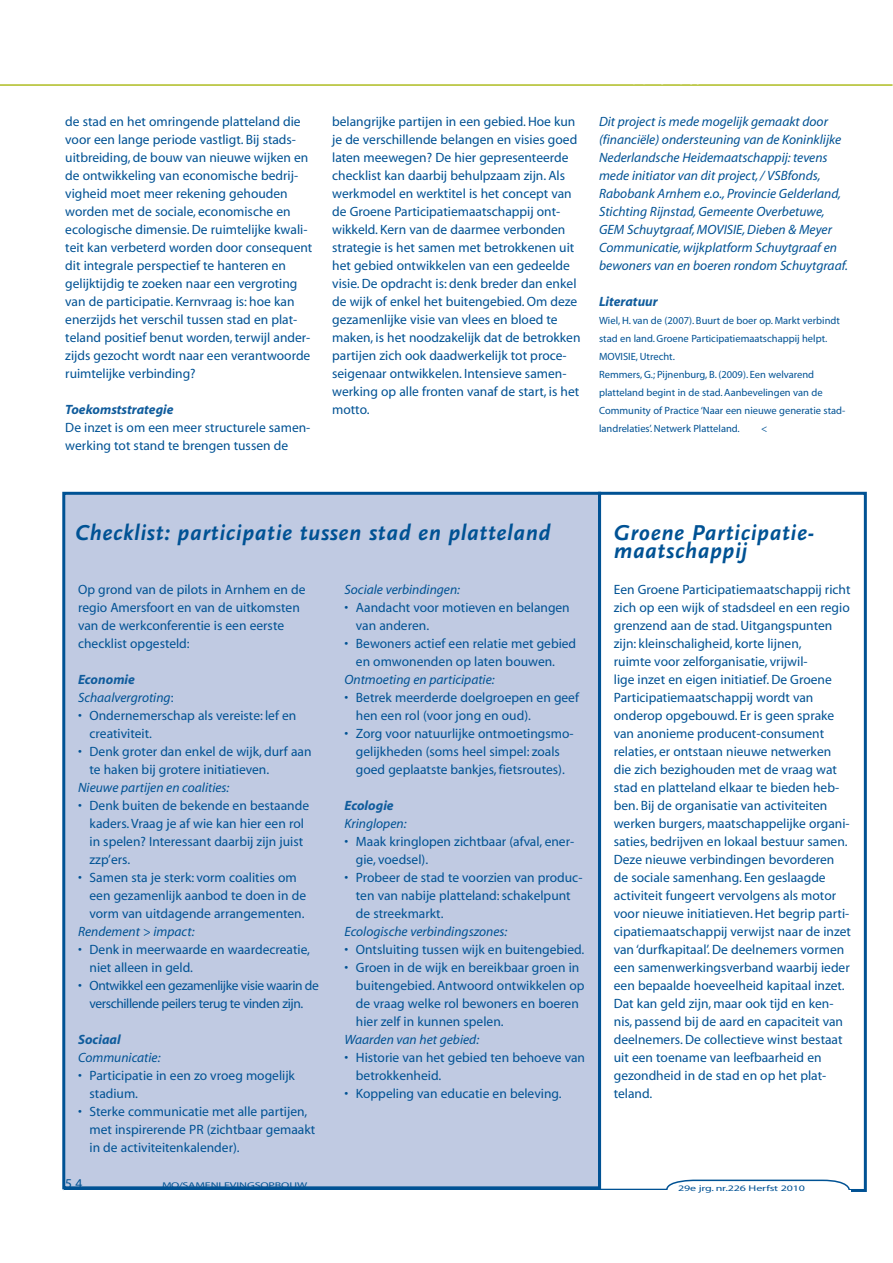
<style>
.page{position:relative;width:893px;height:1263px;background:#fff}
.page>*{position:absolute;margin:0;border:0;box-sizing:border-box;transform-origin:0 0}
.t1{font:italic 700 22.5px/18px "Scala Sans";letter-spacing:.03em;color:#005294}
.t2{font:13.5px/18px "Myriad";color:#005294}
.t3{font:italic 13.5px/18px "Myriad";color:#005294}
.t4{font:13.5px/18px "Myriad";letter-spacing:-.03em;color:#005294}
.t5{font:italic 700 13.5px "Myriad";color:#105c9c}
.t6{font:10.5px/18px "Myriad";color:#005294}
.t7{font:8.4px "Myriad";letter-spacing:-.01em;color:#005294;scale:1.43 1}
.s1{font-style:normal}
</style>
<div class="page">
<hr style="left:0;top:84px;width:892px;height:2px;background:#aebc21">
<div style="left:64px;top:493px;width:536px;height:695px;background:#c0cae2"></div>
<div style="left:62px;top:492px;width:539px;height:697px;border:3px solid #005294"></div>
<div style="left:598px;top:492px;width:269px;height:700px;border:3px solid #005294"></div>
<hr style="left:64px;top:1189px;width:755px;height:1px;background:#005294">
<svg style="left:665px;top:1179px;width:186px;height:13px"></svg>
<div style="left:64px;top:1190px;width:786px;height:49px;background:#fff"></div>
<p class="t2" style="left:65px;top:113px;width:249px">de stad en het omringende platteland die voor een lange periode vastligt. Bij stads&shy;uitbreiding, de bouw van nieuwe wijken en de ontwikkeling van economische bedrij&shy;vigheid moet meer rekening gehouden worden met de sociale, economische en ecologische dimensie. De ruimtelijke kwali&shy;teit kan verbeterd worden door consequent dit integrale perspectief te hanteren en gelijktijdig te zoeken naar een vergroting van de participatie. Kernvraag is: hoe kan enerzijds het verschil tussen stad en plat&shy;teland positief benut worden, terwijl ander&shy;zijds gezocht wordt naar een verantwoorde ruimtelijke verbinding?</p>
<p class="t5" style="left:65px;top:402px;width:110px">Toekomststrategie</p>
<p class="t2" style="left:65px;top:419px;width:247px">De inzet is om een meer structurele samen&shy;werking tot stand te brengen tussen de</p>
<p class="t2" style="left:332px;top:113px;width:250px">belangrijke partijen in een gebied. Hoe kun je de verschillende belangen en visies goed laten meewegen? De hier gepresenteerde checklist kan daarbij behulpzaam zijn. Als werkmodel en werktitel is het concept van de Groene Participatiemaatschappij ont&shy;wikkeld. Kern van de daarmee verbonden strategie is het samen met betrokkenen uit het gebied ontwikkelen van een gedeelde visie. De opdracht is: denk breder dan enkel de wijk of enkel het buitengebied. Om deze gezamenlijke visie van vlees en bloed te maken, is het noodzakelijk dat de betrokken partijen zich ook daadwerkelijk tot proce&shy;seigenaar ontwikkelen. Intensieve samen&shy;werking op alle fronten vanaf de start, is het motto.</p>
<p class="t3" style="left:599px;top:113px;width:250px">Dit project is mede mogelijk gemaakt door (financiële) ondersteuning van de Koninklijke Nederlandsche Heidemaatschappij: tevens mede initiator van dit project, / VSBfonds, Rabobank Arnhem e.o., Provincie Gelderland, Stichting Rijnstad, Gemeente Overbetuwe, GEM Schuytgraaf, MOVISIE, Dieben &amp; Meyer Communicatie, wijkplatform Schuytgraaf en bewoners van en boeren rondom Schuytgraaf.</p>
<p class="t5" style="left:599px;top:294px;width:60px">Literatuur</p>
<p class="t6" style="left:599px;top:312px;width:248px">Wiel, H. van de (2007). Buurt de boer op. Markt verbindt stad en land. Groene Participatiemaatschappij helpt.<br>MOVISIE, Utrecht.<br>Remmers, G.; Pijnenburg, B. (2009). Een welvarend platteland begint in de stad. Aanbevelingen van de Community of Practice ‘Naar een nieuwe generatie stad&shy;landrelaties’. Netwerk Platteland.</p>
<p class="t6" style="left:761px;top:420px;width:8px">&lt;</p>
<h1 class="t1" style="left:75px;top:524px;width:477px">Checklist: participatie tussen stad en platteland</h1>
<h1 class="t1" style="left:614px;top:524px;width:202px">Groene Participatie&shy;maatschappij</h1>
<p class="t2" style="left:614px;top:581px;width:239px">Een Groene Participatiemaatschappij richt zich op een wijk of stadsdeel en een regio grenzend aan de stad. Uitgangspunten zijn: kleinschaligheid, korte lijnen,<br>ruimte voor zelforganisatie, vrijwil-<br>lige inzet en eigen initiatief. De Groene Participatiemaatschappij wordt van onderop opgebouwd. Er is geen sprake van anonieme producent-consument relaties, er ontstaan nieuwe netwerken die zich bezighouden met de vraag wat stad en platteland elkaar te bieden heb&shy;ben. Bij de organisatie van activiteiten werken burgers, maatschappelijke organi&shy;saties, bedrijven en lokaal bestuur samen.<br>Deze nieuwe verbindingen bevorderen de sociale samenhang. Een geslaagde activiteit fungeert vervolgens als motor voor nieuwe initiatieven. Het begrip parti&shy;cipatiemaatschappij verwijst naar de inzet van ‘durfkapitaal’. De deelnemers vormen een samenwerkingsverband waarbij ieder een bepaalde hoeveelheid kapitaal inzet.<br>Dat kan geld zijn, maar ook tijd en ken&shy;nis, passend bij de aard en capaciteit van deelnemers. De collectieve winst bestaat uit een toename van leefbaarheid en gezondheid in de stad en op het plat&shy;teland.</p>
<p class="t2" style="left:78px;top:581px;width:229px">Op grond van de pilots in Arnhem en de regio Amersfoort en van de uitkomsten van de werkconferentie is een eerste checklist opgesteld:</p>
<p class="t5" style="left:78px;top:672px;width:58px">Economie</p>
<p class="t3" style="left:78px;top:689px;width:97px">Schaalvergroting<span class="s1">:</span></p>
<p class="t2" style="left:90px;top:707px;width:208px">Ondernemerschap als vereiste: lef en</p>
<p class="t2" style="left:90px;top:725px;width:64px">creativiteit.</p>
<p class="t2" style="left:90px;top:743px;width:224px">Denk groter dan enkel de wijk, durf aan</p>
<p class="t2" style="left:90px;top:761px;width:181px">te haken bij grotere initiatieven.</p>
<p class="t3" style="left:78px;top:779px;width:153px">Nieuwe partijen en coalities:</p>
<p class="t2" style="left:90px;top:797px;width:221px">Denk buiten de bekende en bestaande kaders. Vraag je af wie kan hier een rol in spelen? Interessant daarbij zijn juist zzp’ers.<br>Samen sta je sterk: vorm coalities om een gezamenlijk aanbod te doen in de vorm van uitdagende arrangementen.</p>
<p class="t3" style="left:78px;top:923px;width:118px">Rendement &gt; impact:</p>
<p class="t4" style="left:90px;top:941px;width:231px">Denk in meerwaarde en waardecreatie, niet alleen in geld.<br>Ontwikkel een gezamenlijke visie waarin de verschillende peilers terug te vinden zijn.</p>
<p class="t5" style="left:78px;top:1032px;width:44px">Sociaal</p>
<p class="t3" style="left:78px;top:1049px;width:84px">Communicatie:</p>
<p class="t2" style="left:90px;top:1067px;width:227px">Participatie in een zo vroeg mogelijk stadium.<br>Sterke communicatie met alle partijen, met inspirerende PR (zichtbaar gemaakt in de activiteitenkalender).</p>
<p class="t3" style="left:344px;top:581px;width:117px">Sociale verbindingen:</p>
<p class="t2" style="left:356px;top:599px;width:222px">Aandacht voor motieven en belangen van anderen.<br>Bewoners actief een relatie met gebied en omwonenden op laten bouwen.</p>
<p class="t3" style="left:344px;top:671px;width:152px">Ontmoeting en participatie:</p>
<p class="t2" style="left:356px;top:689px;width:225px">Betrek meerderde doelgroepen en geef hen een rol (voor jong en oud).<br>Zorg voor natuurlijke ontmoetingsmo&shy;gelijkheden (soms heel simpel: zoals goed geplaatste bankjes, fietsroutes).</p>
<p class="t5" style="left:344px;top:798px;width:51px">Ecologie</p>
<p class="t3" style="left:344px;top:815px;width:64px">Kringlopen:</p>
<p class="t2" style="left:356px;top:833px;width:228px">Maak kringlopen zichtbaar (afval, ener&shy;gie, voedsel).<br>Probeer de stad te voorzien van produc&shy;ten van nabije platteland: schakelpunt de streekmarkt.</p>
<p class="t3" style="left:344px;top:923px;width:165px">Ecologische verbindingszones:</p>
<p class="t2" style="left:356px;top:941px;width:230px">Ontsluiting tussen wijk en buitengebied.<br>Groen in de wijk en bereikbaar groen in buitengebied. Antwoord ontwikkelen op de vraag welke rol bewoners en boeren hier zelf in kunnen spelen.</p>
<p class="t3" style="left:344px;top:1031px;width:136px">Waarden van het gebied:</p>
<p class="t2" style="left:356px;top:1049px;width:231px">Historie van het gebied ten behoeve van betrokkenheid.<br>Koppeling van educatie en beleving.</p>
<p class="t2" style="left:344px;top:599px;width:5px">•</p>
<p class="t2" style="left:344px;top:635px;width:5px">•</p>
<p class="t2" style="left:344px;top:689px;width:5px">•</p>
<p class="t2" style="left:344px;top:725px;width:5px">•</p>
<p class="t2" style="left:78px;top:707px;width:5px">•</p>
<p class="t2" style="left:78px;top:743px;width:5px">•</p>
<p class="t2" style="left:78px;top:797px;width:5px">•</p>
<p class="t2" style="left:344px;top:833px;width:5px">•</p>
<p class="t2" style="left:344px;top:869px;width:5px">•</p>
<p class="t2" style="left:78px;top:869px;width:5px">•</p>
<p class="t2" style="left:78px;top:941px;width:5px">•</p>
<p class="t2" style="left:78px;top:977px;width:5px">•</p>
<p class="t2" style="left:344px;top:941px;width:5px">• •</p>
<p class="t2" style="left:344px;top:1049px;width:5px">•</p>
<p class="t2" style="left:344px;top:1085px;width:5px">•</p>
<p class="t2" style="left:78px;top:1067px;width:5px">•</p>
<p class="t2" style="left:78px;top:1103px;width:5px">•</p>
<p class="t2" style="left:65px;top:1175px;width:19px">54</p>
<p class="t7" style="left:162px;top:1181px;width:103px">MO/SAMENLEVINGSOPBOUW</p>
<p class="t7" style="left:678px;top:1183px;width:90px">29e jrg. nr.226 Herfst 2010</p>
</div>
